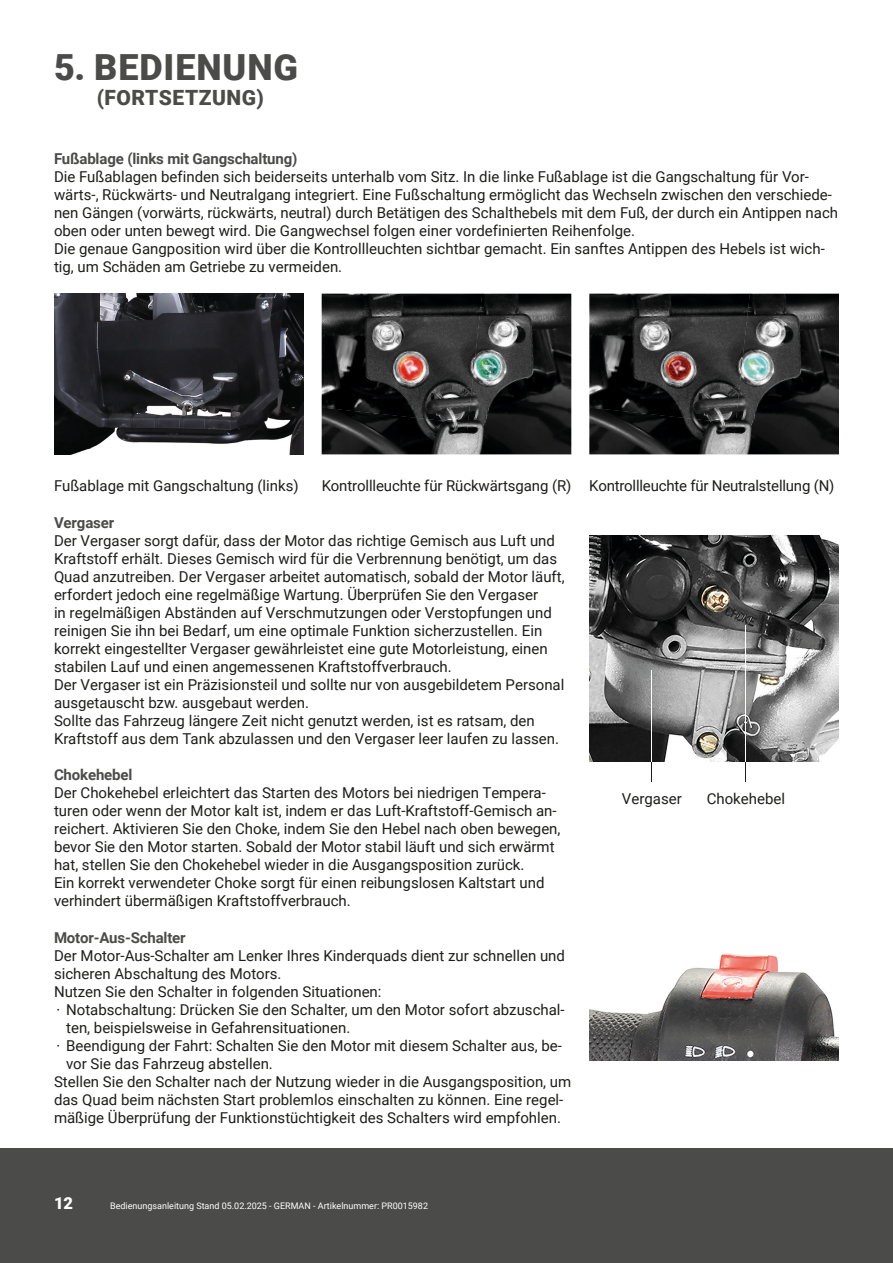
<style>
.page{position:relative;width:893px;height:1263px;background:#fff}
.page>*{position:absolute;margin:0;border:0;box-sizing:border-box;transform-origin:0 0}
.t1{font:900 36px "Roboto";letter-spacing:.025em;color:#4b4b4a}
.t2{font:900 21px "Roboto";letter-spacing:.025em;color:#4b4b4a}
.t3{font:900 16.5px "Roboto";color:#fff}
.t4{font:15px/18px "Roboto";color:#1d1d1b}
.t5{font:700 15px "Roboto";letter-spacing:-.01em;color:#4b4b4a}
.t6{font:9px "Roboto";color:#fff}
</style>
<div class="page">
<div style="left:0;top:1148px;width:893px;height:115px;background:#4b4b4a"></div>
<img style="left:54px;top:294px;width:250px;height:160px">
<img style="left:322px;top:294px;width:142px;height:113px">
<img style="left:464px;top:294px;width:107px;height:160px">
<img style="left:322px;top:407px;width:146px;height:47px">
<img style="left:589px;top:294px;width:143px;height:113px">
<img style="left:732px;top:294px;width:107px;height:160px">
<img style="left:589px;top:407px;width:147px;height:47px">
<img style="left:589px;top:535px;width:250px;height:227px">
<hr style="left:745px;top:747px;width:1px;height:34px;background:#1d1d1b">
<hr style="left:651px;top:747px;width:1px;height:34px;background:#1d1d1b">
<hr style="left:745px;top:625px;width:1px;height:137px;background:#fff">
<hr style="left:651px;top:670px;width:1px;height:92px;background:#fff">
<img style="left:589px;top:953px;width:250px;height:107px">
<h1 class="t1" style="left:54px;top:42px;width:246px">5. BEDIENUNG</h1>
<h2 class="t2" style="left:97px;top:83px;width:168px">(FORTSETZUNG)</h2>
<p class="t5" style="left:54px;top:149px;width:245px">Fußablage (links mit Gangschaltung)</p>
<p class="t4" style="left:54px;top:167px;width:786px">Die Fußablagen befinden sich beiderseits unterhalb vom Sitz. In die linke Fußablage ist die Gangschaltung für Vor&shy;wärts-, Rückwärts- und Neutralgang integriert. Eine Fußschaltung ermöglicht das Wechseln zwischen den verschiede&shy;nen Gängen (vorwärts, rückwärts, neutral) durch Betätigen des Schalthebels mit dem Fuß, der durch ein Antippen nach oben oder unten bewegt wird. Die Gangwechsel folgen einer vordefinierten Reihenfolge.<br>Die genaue Gangposition wird über die Kontrollleuchten sichtbar gemacht. Ein sanftes Antippen des Hebels ist wich&shy;tig, um Schäden am Getriebe zu vermeiden.</p>
<p class="t4" style="left:54px;top:476px;width:246px">Fußablage mit Gangschaltung (links)</p>
<p class="t4" style="left:322px;top:476px;width:514px">Kontrollleuchte für Rückwärtsgang (R) Kontrollleuchte für Neutralstellung (N)</p>
<p class="t5" style="left:54px;top:512px;width:62px">Vergaser</p>
<p class="t4" style="left:54px;top:531px;width:512px">Der Vergaser sorgt dafür, dass der Motor das richtige Gemisch aus Luft und Kraftstoff erhält. Dieses Gemisch wird für die Verbrennung benötigt, um das Quad anzutreiben. Der Vergaser arbeitet automatisch, sobald der Motor läuft, erfordert jedoch eine regelmäßige Wartung. Überprüfen Sie den Vergaser<br>in regelmäßigen Abständen auf Verschmutzungen oder Verstopfungen und reinigen Sie ihn bei Bedarf, um eine optimale Funktion sicherzustellen. Ein korrekt eingestellter Vergaser gewährleistet eine gute Motorleistung, einen stabilen Lauf und einen angemessenen Kraftstoffverbrauch.<br>Der Vergaser ist ein Präzisionsteil und sollte nur von ausgebildetem Personal ausgetauscht bzw. ausgebaut werden.<br>Sollte das Fahrzeug längere Zeit nicht genutzt werden, ist es ratsam, den Kraftstoff aus dem Tank abzulassen und den Vergaser leer laufen zu lassen.</p>
<p class="t5" style="left:54px;top:764px;width:80px">Chokehebel</p>
<p class="t4" style="left:54px;top:783px;width:508px">Der Chokehebel erleichtert das Starten des Motors bei niedrigen Tempera&shy;turen oder wenn der Motor kalt ist, indem er das Luft-Kraftstoff-Gemisch an&shy;reichert. Aktivieren Sie den Choke, indem Sie den Hebel nach oben bewegen, bevor Sie den Motor starten. Sobald der Motor stabil läuft und sich erwärmt hat, stellen Sie den Chokehebel wieder in die Ausgangsposition zurück.<br>Ein korrekt verwendeter Choke sorgt für einen reibungslosen Kaltstart und verhindert übermäßigen Kraftstoffverbrauch.</p>
<p class="t4" style="left:622px;top:789px;width:61px">Vergaser</p>
<p class="t4" style="left:707px;top:789px;width:80px">Chokehebel</p>
<p class="t5" style="left:54px;top:927px;width:133px">Motor-Aus-Schalter</p>
<p class="t4" style="left:54px;top:946px;width:512px">Der Motor-Aus-Schalter am Lenker Ihres Kinderquads dient zur schnellen und sicheren Abschaltung des Motors.<br>Nutzen Sie den Schalter in folgenden Situationen:</p>
<p class="t4" style="left:66px;top:1000px;width:500px">Notabschaltung: Drücken Sie den Schalter, um den Motor sofort abzuschal-</p>
<p class="t4" style="left:66px;top:1018px;width:286px">ten, beispielsweise in Gefahrensituationen.</p>
<p class="t4" style="left:66px;top:1036px;width:497px">Beendigung der Fahrt: Schalten Sie den Motor mit diesem Schalter aus, be-</p>
<p class="t4" style="left:66px;top:1054px;width:208px">vor Sie das Fahrzeug abstellen.</p>
<p class="t4" style="left:54px;top:1072px;width:519px">Stellen Sie den Schalter nach der Nutzung wieder in die Ausgangsposition, um</p>
<p class="t4" style="left:54px;top:1090px;width:511px">das Quad beim nächsten Start problemlos einschalten zu können. Eine regel-</p>
<p class="t4" style="left:54px;top:1108px;width:508px">mäßige Überprüfung der Funktionstüchtigkeit des Schalters wird empfohlen.</p>
<p class="t3" style="left:54px;top:1192px;width:21px">12</p>
<p class="t6" style="left:110px;top:1200px;width:319px">Bedienungsanleitung Stand 05.02.2025 - GERMAN - Artikelnummer: PR0015982</p>
</div>
